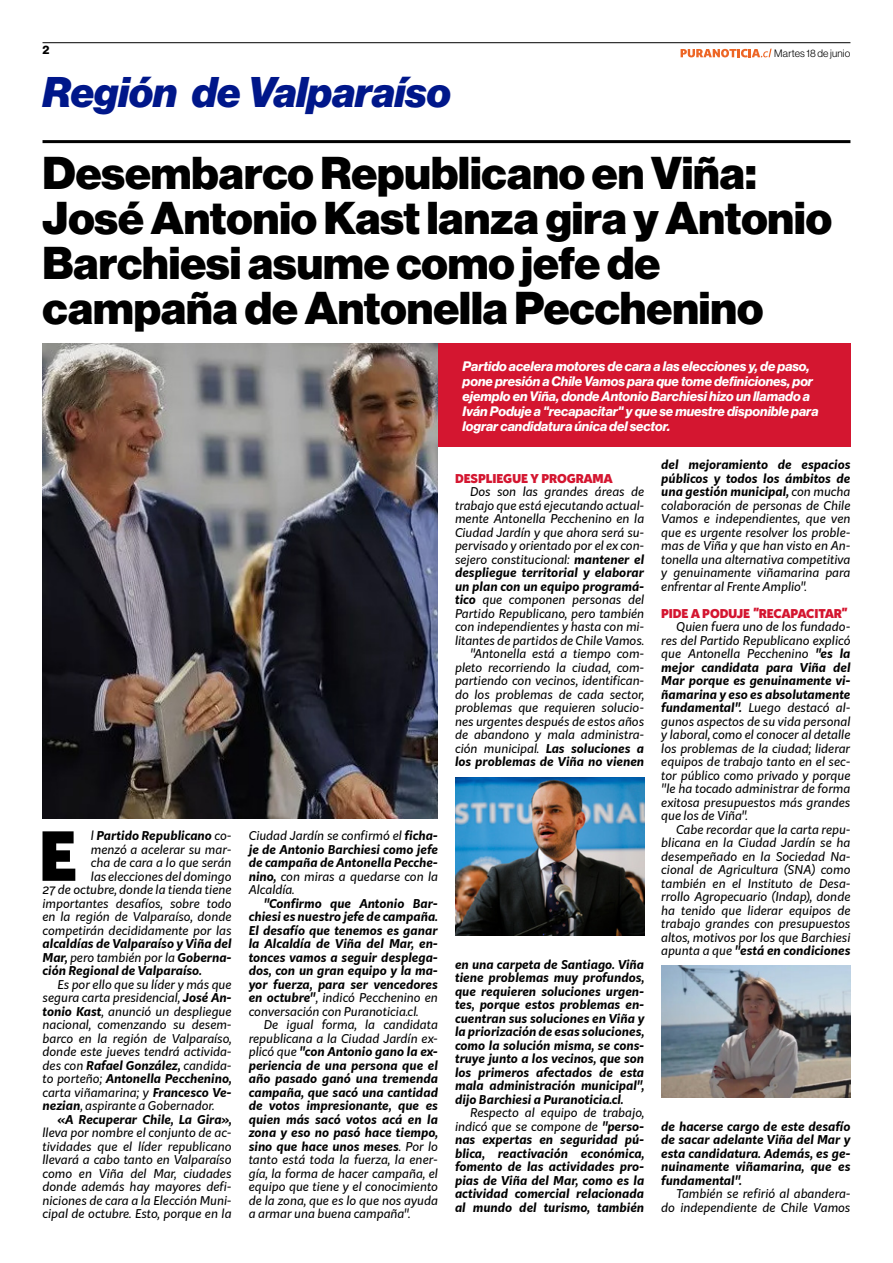
<style>
.page{position:relative;width:893px;height:1263px;background:#fff}
.page>*{position:absolute;margin:0;border:0;box-sizing:border-box;transform-origin:0 0}
.t1{font:900 66.3px "Kit Sans";color:#000}
.t2{font:45px/45px "N Haas Grotesk DS Pro 95 Blk";color:#000}
.t3{font:42px "N Haas Grotesk DS Pro 96 Blk It";color:#00178a}
.t4{font:13.5px/15px "N Haas Grotesk DS Pro 76 Bd It";color:#fff}
.t5{font:italic 12px/13.5px "Kit Sans";color:#000;text-align:justify}
.t6{font:italic 700 12px/13.5px "Kit Sans";color:#000;text-align:justify}
.t7{font:900 12px "Kit Sans";color:#d41630}
.t8{font:12px "N Haas Grotesk DS Pro 75 Bd";color:#000}
.t9{font:10.5px "N Haas Grotesk DS Pro 45 Lt";letter-spacing:.015em;color:#000}
.s1{font-weight:700}
.s2{font-weight:400}
</style>
<div class="page">
<hr style="left:43px;top:42px;width:807px;height:1px;background:#000">
<hr style="left:43px;top:140px;width:807px;height:3px;background:#000">
<svg style="left:681px;top:49px;width:91px;height:8px"></svg>
<img style="left:43px;top:343px;width:395px;height:476px">
<div style="left:438px;top:343px;width:412px;height:104px;background:#d41630"></div>
<img style="left:455px;top:777px;width:189px;height:158px">
<img style="left:661px;top:966px;width:189px;height:131px">
<p class="t8" style="left:43px;top:42px;width:8px">2</p>
<h3 class="t3" style="left:43px;top:67px;width:410px">Región de Valparaíso</h3>
<p class="t9" style="left:774px;top:48px;width:78px">Martes 18 de junio</p>
<h2 class="t2" style="left:43px;top:151px;width:791px">Desembarco Republicano en Viña:<br>José Antonio Kast lanza gira y Antonio Barchiesi asume como jefe de campaña de Antonella Pecchenino</h2>
<p class="t5" style="left:43px;top:828px;width:191px;text-align:right">l <span class="s1">Partido Republicano</span> co-<br>menzó a acelerar su mar-<br>cha de cara a lo que serán<br>las elecciones del domingo<br>27 de octubre, donde la tienda tiene importantes desafíos, sobre todo en la región de Valparaíso, donde competirán decididamente por las</p>
<p class="t6" style="left:43px;top:936px;width:191px">alcaldías de Valparaíso y Viña del Mar, <span class="s2">pero también por la</span> Goberna&shy;ción Regional de Valparaíso.</p>
<p class="t5" style="left:43px;top:977px;width:191px;text-indent:15px">Es por ello que su líder y más que segura carta presidencial, <span class="s1">José An&shy;tonio Kast</span>, anunció un despliegue nacional, comenzando su desem&shy;barco en la región de Valparaíso, donde este jueves tendrá activida&shy;des con <span class="s1">Rafael González,</span> candida&shy;to porteño; <span class="s1">Antonella Pecchenino, </span>carta viñamarina; y <span class="s1">Francesco Ve&shy;nezian</span>, aspirante a Gobernador.</p>
<p class="t6" style="left:58px;top:1111px;width:176px">«A Recuperar Chile, La Gira»,</p>
<p class="t5" style="left:43px;top:1125px;width:191px">lleva por nombre el conjunto de ac&shy;tividades que el líder republicano llevará a cabo tanto en Valparaíso como en Viña del Mar, ciudades donde además hay mayores defi&shy;niciones de cara a la Elección Muni&shy;cipal de octubre. Esto, porque en la</p>
<h1 class="t1" style="left:39px;top:796px;width:40px">E</h1>
<p class="t6" style="left:249px;top:828px;width:191px"><span class="s2">Ciudad Jardín se confirmó el</span> ficha&shy;je de Antonio Barchiesi como jefe de campaña de Antonella Pecche&shy;nino, <span class="s2">con miras a quedarse con la Alcaldía.</span></p>
<p class="t6" style="left:249px;top:895px;width:191px;text-indent:15px">"Confirmo que Antonio Bar&shy;chiesi es nuestro jefe de campaña.<br>El desafío que tenemos es ganar la Alcaldía de Viña del Mar, en&shy;tonces vamos a seguir desplega&shy;dos, con un gran equipo y la ma&shy;yor fuerza, para ser vencedores en octubre"<span class="s2">, indicó Pecchenino en conversación con Puranoticia.cl.</span></p>
<p class="t5" style="left:249px;top:1017px;width:191px;text-indent:15px">De igual forma, la candidata republicana a la Ciudad Jardín ex&shy;plicó que <span class="s1">"con Antonio gano la ex&shy;periencia de una persona que el año pasado ganó una tremenda campaña, que sacó una cantidad de votos impresionante, que es quien más sacó votos acá en la zona y eso no pasó hace tiempo, sino que hace unos meses</span>. Por lo tanto está toda la fuerza, la ener&shy;gía, la forma de hacer campaña, el equipo que tiene y el conocimiento de la zona, que es lo que nos ayuda a armar una buena campaña".</p>
<p class="t4" style="left:463px;top:358px;width:357px">Partido acelera motores de cara a las elecciones y, de paso, pone presión a Chile Vamos para que tome definiciones, por ejemplo en Viña, donde Antonio Barchiesi hizo un llamado a Iván Poduje a "recapacitar" y que se muestre disponible para lograr candidatura única del sector.</p>
<p class="t7" style="left:455px;top:467px;width:159px">DESPLIEGUE Y PROGRAMA</p>
<p class="t5" style="left:455px;top:484px;width:191px;text-align:right">Dos son las grandes áreas de trabajo que está ejecutando actual&shy;mente Antonella Pecchenino en la Ciudad Jardín y que ahora será su&shy;pervisado y orientado por el ex con&shy;sejero constitucional: <span class="s1">mantener el despliegue territorial y elaborar un plan con un equipo programá&shy;tico</span> que componen personas del Partido Republicano, pero también con independientes y hasta con mi&shy;litantes de partidos de Chile Vamos. "Antonella está a tiempo com&shy;pleto recorriendo la ciudad, com&shy;partiendo con vecinos, identifican&shy;do los problemas de cada sector, problemas que requieren solucio&shy;nes urgentes después de estos años de abandono y mala administra&shy;ción municipal. <span class="s1">Las soluciones a los problemas de Viña no vienen</span></p>
<p class="t6" style="left:455px;top:956px;width:191px">en una carpeta de Santiago. Viña tiene problemas muy profundos, que requieren soluciones urgen&shy;tes, porque estos problemas en&shy;cuentran sus soluciones en Viña y la priorización de esas soluciones, como la solución misma, se cons&shy;truye junto a los vecinos, que son los primeros afectados de esta mala administración municipal", dijo Barchiesi a Puranoticia.cl.</p>
<p class="t6" style="left:455px;top:1105px;width:191px;text-indent:15px"><span class="s2">Respecto al equipo de trabajo, indicó que se compone de</span> "perso&shy;nas expertas en seguridad pú&shy;blica, reactivación económica, fomento de las actividades pro&shy;pias de Viña del Mar, como es la actividad comercial relacionada al mundo del turismo, también</p>
<p class="t5" style="left:661px;top:457px;width:191px"><span class="s1">del mejoramiento de espacios públicos y todos los ámbitos de una gestión municipal,</span> con mucha colaboración de personas de Chile Vamos e independientes, que ven que es urgente resolver los proble&shy;mas de Viña y que han visto en An&shy;tonella una alternativa competitiva y genuinamente viñamarina para enfrentar al Frente Amplio".</p>
<p class="t7" style="left:661px;top:602px;width:187px">PIDE A PODUJE "RECAPACITAR"</p>
<p class="t5" style="left:661px;top:619px;width:191px;text-indent:15px">Quien fuera uno de los fundado&shy;res del Partido Republicano explicó que Antonella Pecchenino <span class="s1">"es la mejor candidata para Viña del Mar porque es genuinamente vi&shy;ñamarina y eso es absolutamente fundamental".</span> Luego destacó al&shy;gunos aspectos de su vida personal y laboral, como el conocer al detalle los problemas de la ciudad; liderar equipos de trabajo tanto en el sec&shy;tor público como privado y porque "le ha tocado administrar de forma exitosa presupuestos más grandes que los de Viña".</p>
<p class="t5" style="left:661px;top:822px;width:191px;text-indent:15px">Cabe recordar que la carta repu&shy;blicana en la Ciudad Jardín se ha desempeñado en la Sociedad Na&shy;cional de Agricultura (SNA) como también en el Instituto de Desa&shy;rrollo Agropecuario (Indap), donde ha tenido que liderar equipos de trabajo grandes con presupuestos altos, motivos por los que Barchiesi apunta a que <span class="s1">"está en condiciones</span></p>
<p class="t6" style="left:661px;top:1118px;width:191px">de hacerse cargo de este desafío de sacar adelante Viña del Mar y esta candidatura. Además, es ge&shy;nuinamente viñamarina, que es fundamental".</p>
<p class="t5" style="left:661px;top:1186px;width:191px;text-align:right">También se refirió al abandera&shy;do independiente de Chile Vamos</p>
</div>
